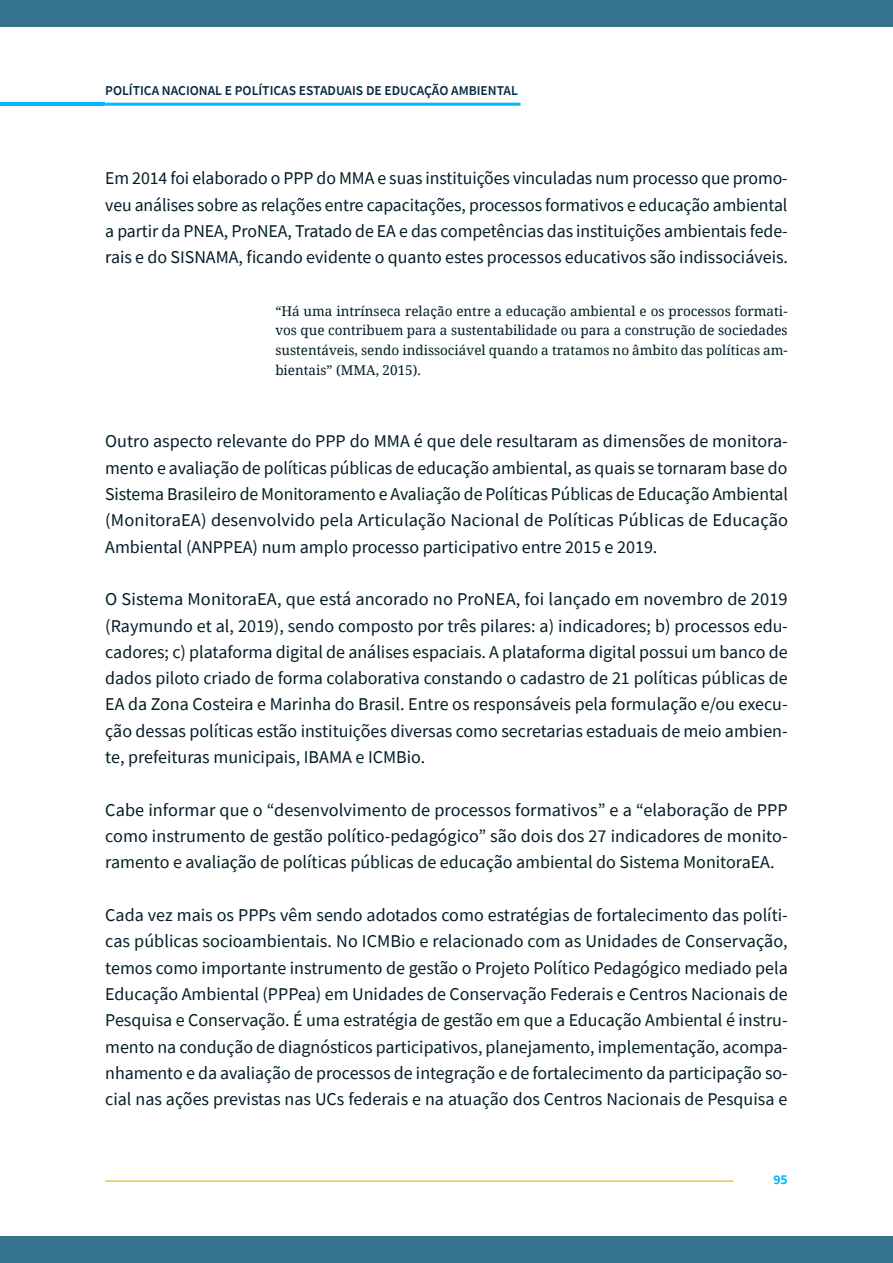
<style>
.page{position:relative;width:893px;height:1263px;background:#fff}
.page>*{position:absolute;margin:0;border:0;box-sizing:border-box;transform-origin:0 0}
.t1{font:18px/26.2px "Source Sans Pro";color:#021c26;text-align:justify}
.t2{font:13.5px/19.8px "Noto Serif";color:#021c26;text-align:justify}
.t3{font:600 13.5px "Source Sans Pro";color:#032940}
.t4{font:700 13.5px "Source Sans Pro";color:#00baff}
</style>
<div class="page">
<hr style="left:105px;top:103px;width:416px;height:3px;background:#00baff">
<hr style="left:105px;top:1180px;width:628px;height:2px;background:#f2c14b">
<hr style="left:0;top:103px;width:105px;height:3px;background:#00baff">
<div style="left:0;top:0;width:893px;height:26px;background:#35748c"></div>
<div style="left:0;top:1237px;width:893px;height:26px;background:#35748c"></div>
<p class="t3" style="left:105px;top:82px;width:414px">POLÍTICA NACIONAL E POLÍTICAS ESTADUAIS DE EDUCAÇÃO AMBIENTAL</p>
<p class="t1" style="left:105px;top:165px;width:684px">Em 2014 foi elaborado o PPP do MMA e suas instituições vinculadas num processo que promo&shy;veu análises sobre as relações entre capacitações, processos formativos e educação ambiental a partir da PNEA, ProNEA, Tratado de EA e das competências das instituições ambientais fede&shy;rais e do SISNAMA, ficando evidente o quanto estes processos educativos são indissociáveis.</p>
<p class="t2" style="left:275px;top:300px;width:514px">“Há uma intrínseca relação entre a educação ambiental e os processos formati&shy;vos que contribuem para a sustentabilidade ou para a construção de sociedades sustentáveis, sendo indissociável quando a tratamos no âmbito das políticas am&shy;bientais” (MMA, 2015).</p>
<p class="t1" style="left:105px;top:428px;width:684px">Outro aspecto relevante do PPP do MMA é que dele resultaram as dimensões de monitora&shy;mento e avaliação de políticas públicas de educação ambiental, as quais se tornaram base do Sistema Brasileiro de Monitoramento e Avaliação de Políticas Públicas de Educação Ambiental (MonitoraEA) desenvolvido pela Articulação Nacional de Políticas Públicas de Educação Ambiental (ANPPEA) num amplo processo participativo entre 2015 e 2019.</p>
<p class="t1" style="left:105px;top:586px;width:684px">O Sistema MonitoraEA, que está ancorado no ProNEA, foi lançado em novembro de 2019 (Raymundo et al, 2019), sendo composto por três pilares: a) indicadores; b) processos edu&shy;cadores; c) plataforma digital de análises espaciais. A plataforma digital possui um banco de dados piloto criado de forma colaborativa constando o cadastro de 21 políticas públicas de EA da Zona Costeira e Marinha do Brasil. Entre os responsáveis pela formulação e/ou execu&shy;ção dessas políticas estão instituições diversas como secretarias estaduais de meio ambien&shy;te, prefeituras municipais, IBAMA e ICMBio.</p>
<p class="t1" style="left:105px;top:796px;width:684px">Cabe informar que o “desenvolvimento de processos formativos” e a “elaboração de PPP como instrumento de gestão político-pedagógico” são dois dos 27 indicadores de monito&shy;ramento e avaliação de políticas públicas de educação ambiental do Sistema MonitoraEA.</p>
<p class="t1" style="left:105px;top:902px;width:684px">Cada vez mais os PPPs vêm sendo adotados como estratégias de fortalecimento das políti&shy;cas públicas socioambientais. No ICMBio e relacionado com as Unidades de Conservação, temos como importante instrumento de gestão o Projeto Político Pedagógico mediado pela Educação Ambiental (PPPea) em Unidades de Conservação Federais e Centros Nacionais de Pesquisa e Conservação. É uma estratégia de gestão em que a Educação Ambiental é instru&shy;mento na condução de diagnósticos participativos, planejamento, implementação, acompa&shy;nhamento e da avaliação de processos de integração e de fortalecimento da participação so&shy;cial nas ações previstas nas UCs federais e na atuação dos Centros Nacionais de Pesquisa e</p>
<p class="t4" style="left:773px;top:1170px;width:16px">95</p>
</div>
